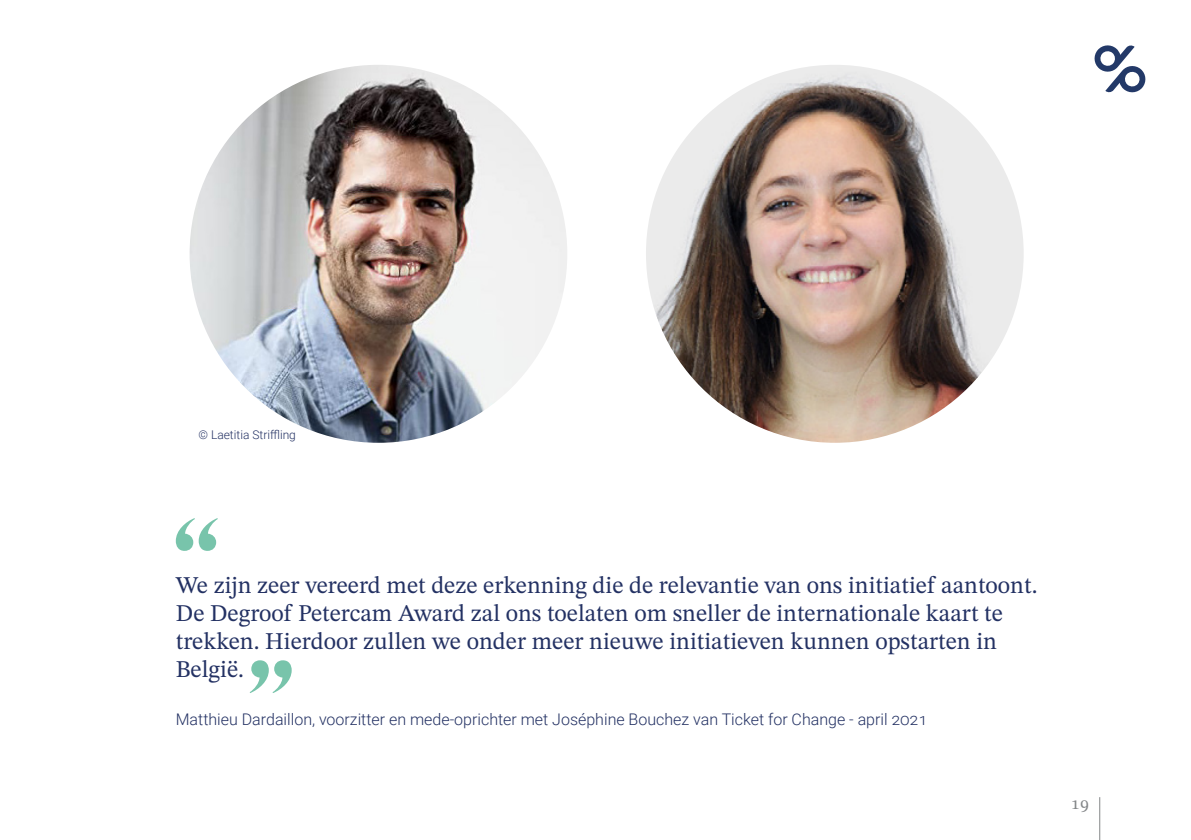
<style>
.page{position:relative;width:1191px;height:840px;background:#fff}
.page>*{position:absolute;margin:0;border:0;box-sizing:border-box;transform-origin:0 0}
.Quote_TK{font:24px/28px "STIX Two Text";color:#233163}
.t1{font:18px "STIX Two Text";color:#838688}
.Quote_nom_TK{font:300 16px "Roboto";color:#233163}
.t2{font:300 12px "Roboto";color:#233163}
</style>
<div class="page">
<hr style="left:1099px;top:796px;width:1px;height:43px;background:#838688">
<svg style="left:1094px;top:45px;width:52px;height:48px"></svg>
<svg style="left:176px;top:518px;width:42px;height:32px"></svg>
<svg style="left:250px;top:660px;width:42px;height:32px"></svg>
<img style="left:190px;top:65px;width:377px;height:377px;border-radius:189px">
<img style="left:646px;top:65px;width:377px;height:377px;border-radius:189px">
<p class="t2" style="left:198px;top:425px;width:99px">© Laetitia Striffling</p>
<p class="Quote_TK" style="left:176px;top:570px;width:863px">We zijn zeer vereerd met deze erkenning die de relevantie van ons initiatief aantoont.<br>De Degroof Petercam Award zal ons toelaten om sneller de internationale kaart te trekken. Hierdoor zullen we onder meer nieuwe initiatieven kunnen opstarten in België.</p>
<p class="Quote_nom_TK" style="left:176px;top:708px;width:753px">Matthieu Dardaillon, voorzitter en mede-oprichter met Joséphine Bouchez van Ticket for Change - april 2021</p>
<p class="t1" style="left:1071px;top:789px;width:19px">19</p>
</div>
